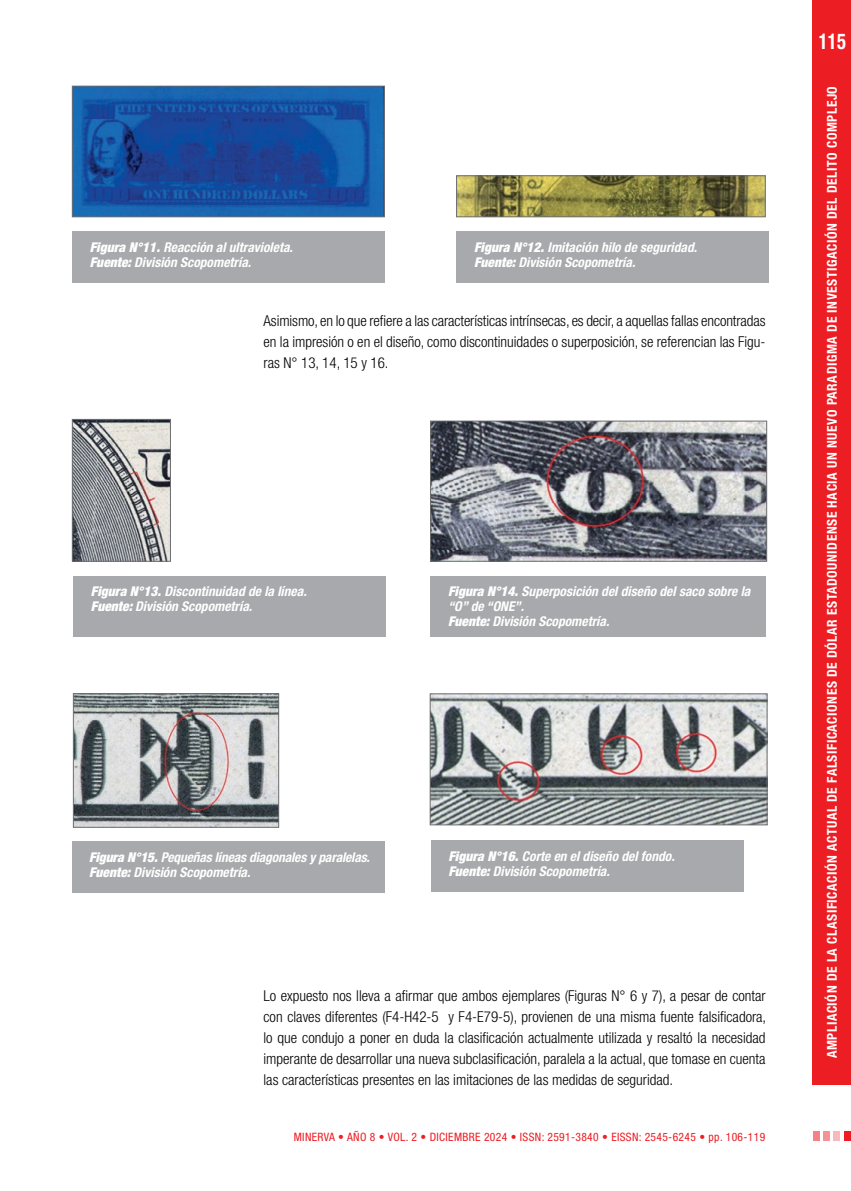
<style>
.page{position:relative;width:851px;height:1191px;background:#fff}
.page>*{position:absolute;margin:0;border:0;box-sizing:border-box;transform-origin:0 0}
.t1{font:700 condensed 21.75px "Helvetica Neue LT Std";color:#fff;scale:.85 1}
._00-TEXTO_GENERAL{font:300 condensed 15px/21px "Helvetica Neue LT Std";color:#000;text-align:justify}
._00-EPIGRAFE{font:italic 700 condensed 13.5px/15px "Helvetica Neue LT Std";color:#fff}
.t2{font:700 condensed 13.5px "Helvetica Neue LT Std";letter-spacing:.04em;color:#fff}
.t3{font:condensed 11.55px "Helvetica Neue LT Std";letter-spacing:.03em;color:#ed1d24}
.s1{font-weight:900}
</style>
<div class="page">
<div style="left:812px;top:0;width:38px;height:1084px;background:#ed1d24"></div>
<div style="left:822px;top:1131px;width:7px;height:10px;background:#f69296"></div>
<div style="left:833px;top:1131px;width:7px;height:10px;background:#f9b8bb"></div>
<div style="left:844px;top:1131px;width:6px;height:10px;background:#ed1d24"></div>
<div style="left:812px;top:1131px;width:7px;height:10px;background:#f58286"></div>
<img style="left:74px;top:88px;width:309px;height:127px">
<div style="left:72px;top:86px;width:313px;height:131px;border:1px solid #6d6e71"></div>
<img style="left:458px;top:177px;width:305px;height:38px">
<div style="left:456px;top:175px;width:309px;height:42px;border:1px solid #6d6e71"></div>
<div style="left:72px;top:231px;width:313px;height:51px;background:#a7a9ac"></div>
<div style="left:456px;top:231px;width:313px;height:51px;background:#a7a9ac"></div>
<img style="left:74px;top:421px;width:95px;height:138px">
<div style="left:72px;top:419px;width:99px;height:142px;border:1px solid #6d6e71"></div>
<img style="left:432px;top:423px;width:333px;height:136px">
<div style="left:430px;top:421px;width:337px;height:140px;border:1px solid #6d6e71"></div>
<div style="left:73px;top:576px;width:313px;height:60px;background:#a7a9ac"></div>
<div style="left:430px;top:576px;width:335px;height:60px;background:#a7a9ac"></div>
<img style="left:431px;top:695px;width:334px;height:128px">
<div style="left:429px;top:693px;width:338px;height:132px;border:1px solid #6d6e71"></div>
<img style="left:75px;top:695px;width:202px;height:130px">
<div style="left:73px;top:693px;width:206px;height:134px;border:1px solid #6d6e71"></div>
<div style="left:73px;top:841px;width:312px;height:52px;background:#a7a9ac"></div>
<div style="left:431px;top:840px;width:312px;height:51px;background:#a7a9ac"></div>
<p class="_00-EPIGRAFE" style="left:90px;top:239px;width:204px"><span class="s1">Figura N°11.</span> Reacción al ultravioleta.<br><span class="s1">Fuente:</span> División Scopometría.</p>
<p class="_00-EPIGRAFE" style="left:474px;top:239px;width:224px"><span class="s1">Figura N°12.</span> Imitación hilo de seguridad.<br><span class="s1">Fuente:</span> División Scopometría.</p>
<p class="_00-TEXTO_GENERAL" style="left:263px;top:310px;width:503px">Asimismo, en lo que refiere a las características intrínsecas, es decir, a aquellas fallas encontradas en la impresión o en el diseño, como discontinuidades o superposición, se referencian las Figu&shy;ras N° 13, 14, 15 y 16.</p>
<p class="_00-EPIGRAFE" style="left:91px;top:584px;width:217px"><span class="s1">Figura N°13.</span> Discontinuidad de la línea.<br><span class="s1">Fuente:</span> División Scopometría.</p>
<p class="_00-EPIGRAFE" style="left:448px;top:584px;width:304px"><span class="s1">Figura N°14.</span> Superposición del diseño del saco sobre la “O” de “ONE”.<br><span class="s1">Fuente:</span> División Scopometría.</p>
<p class="_00-EPIGRAFE" style="left:89px;top:850px;width:282px"><span class="s1">Figura N°15.</span> Pequeñas líneas diagonales y paralelas.<br><span class="s1">Fuente:</span> División Scopometría.</p>
<p class="_00-EPIGRAFE" style="left:448px;top:849px;width:228px"><span class="s1">Figura N°16.</span> Corte en el diseño del fondo.<br><span class="s1">Fuente:</span> División Scopometría.</p>
<p class="_00-TEXTO_GENERAL" style="left:263px;top:984px;width:504px">Lo expuesto nos lleva a afirmar que ambos ejemplares (Figuras N° 6 y 7), a pesar de contar con claves diferentes (F4-H42-5 y F4-E79-5), provienen de una misma fuente falsificadora, lo que condujo a poner en duda la clasificación actualmente utilizada y resaltó la necesidad imperante de desarrollar una nueva subclasificación, paralela a la actual, que tomase en cuenta las características presentes en las imitaciones de las medidas de seguridad.</p>
<p class="t3" style="left:294px;top:1130px;width:473px">MINERVA • AÑO 8 • VOL. 2 • DICIEMBRE 2024 • ISSN: 2591-3840 • EISSN: 2545-6245 • pp. 106-119</p>
<h1 class="t1" style="left:818px;top:28px;width:34px">115</h1>
<p class="t2" style="left:823px;top:1058px;width:973px;rotate:-90deg">AMPLIACIÓN DE LA CLASIFICACIÓN ACTUAL DE FALSIFICACIONES DE DÓLAR ESTADOUNIDENSE HACIA UN NUEVO PARADIGMA DE INVESTIGACIÓN DEL DELITO COMPLEJO</p>
</div>
